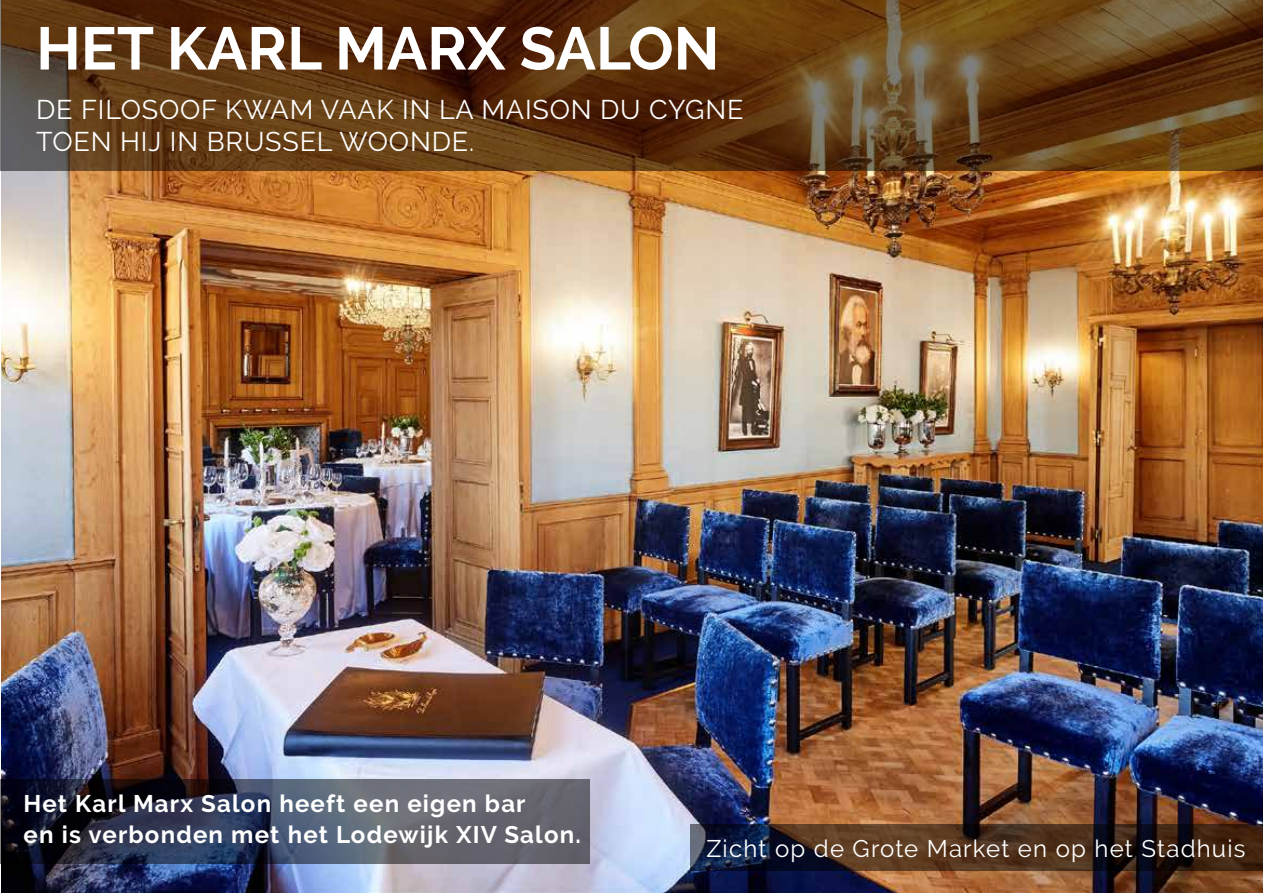
<style>
.page{position:relative;width:1263px;height:893px;background:#fff}
.page>*{position:absolute;margin:0;border:0;box-sizing:border-box;transform-origin:0 0}
.t1{font:700 60px "Raleway";color:#fff}
.t2{font:27px/31.5px "Raleway";letter-spacing:.03em;color:#fff}
.t3{font:700 24px/31.5px "Raleway";letter-spacing:.05em;color:#fff}
.t4{font:24px "Raleway";letter-spacing:.05em;color:#fff}
</style>
<div class="page">
<img style="left:1px;top:171px;width:1262px;height:722px">
<svg style="left:690px;top:824px;width:573px;height:46px;background:#3b2821"></svg>
<svg style="left:0;top:779px;width:590px;height:84px;background:#434758"></svg>
<svg style="left:0;top:0;width:1263px;height:171px;background:#5e3916"></svg>
<h1 class="t1" style="left:36px;top:14px;width:685px">HET KARL MARX SALON</h1>
<p class="t2" style="left:36px;top:94px;width:709px">DE FILOSOOF KWAM VAAK IN LA MAISON DU CYGNE<br>TOEN HIJ IN BRUSSEL WOONDE.</p>
<p class="t3" style="left:24px;top:788px;width:559px">Het Karl Marx Salon heeft een eigen bar<br>en is verbonden met het Lodewijk XIV Salon.</p>
<p class="t4" style="left:706px;top:834px;width:541px">Zicht op de Grote Market en op het Stadhuis</p>
</div>
